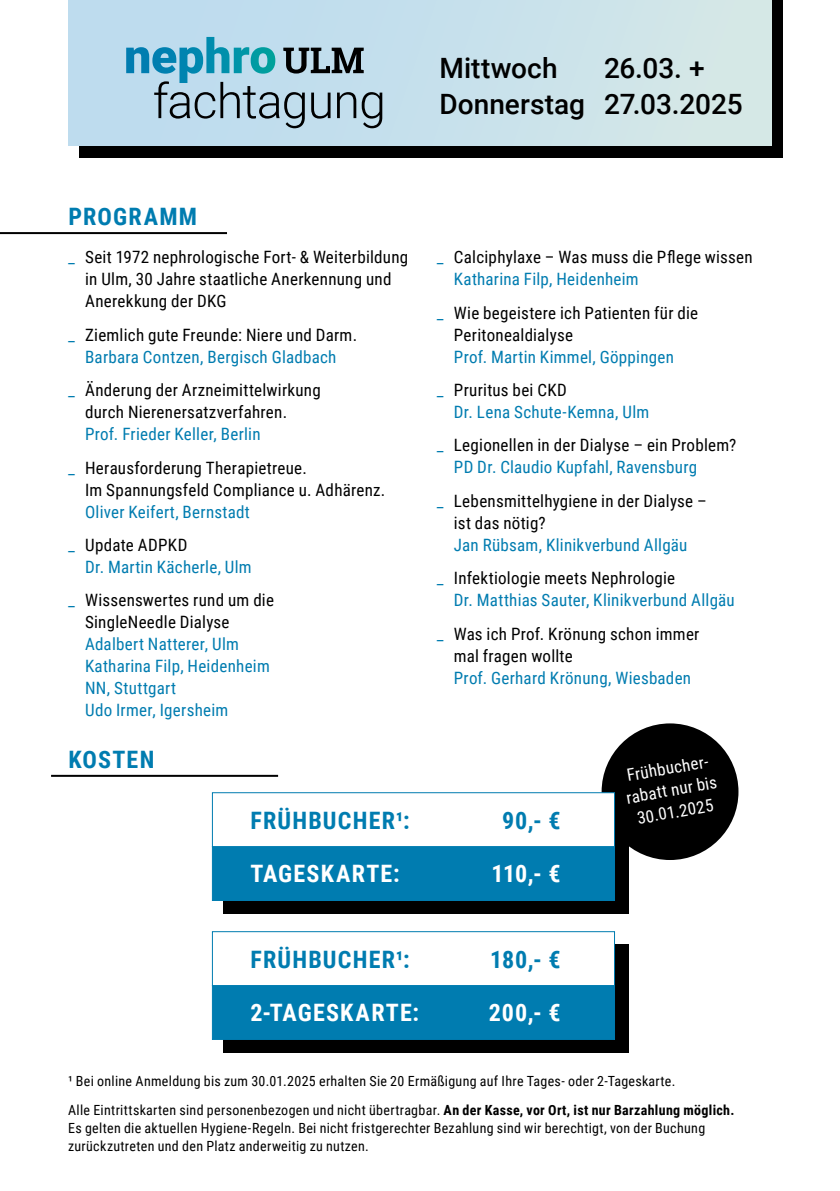
<style>
.page{position:relative;width:840px;height:1191px;background:#fff}
.page>*{position:absolute;margin:0;border:0;box-sizing:border-box;transform-origin:0 0}
.t1{font:500 28px/36px "Roboto";color:#000}
.t2{font:700 24px "Roboto Condensed";letter-spacing:.05em;color:#007cb0}
.t3{font:700 24px "Roboto Condensed";letter-spacing:.05em;color:#fff}
.t4{font:17px/22px "Roboto Condensed";letter-spacing:.015em;color:#000}
.t5{font:17px/33.4px "Roboto Condensed";letter-spacing:.015em;color:#007cb0}
.t6{font:17px/22px "Roboto Condensed";color:#fff;text-align:center}
.t7{font:14px/29.4px "Roboto Condensed";letter-spacing:.025em;color:#000}
.s1{color:#007cb0}
.s2{color:#000}
.s3{font-weight:700}
</style>
<div class="page">
<div style="left:223px;top:805px;width:405px;height:108px;background:#000"></div>
<div style="left:601px;top:723px;width:137px;height:137px;background:#000;border-radius:50%"></div>
<div style="left:79px;top:0;width:703px;height:157px;background:#000"></div>
<div style="left:68px;top:0;width:703px;height:146px;background:#c9e1eb"></div>
<hr style="left:0;top:232px;width:227px;height:2px;background:#000">
<div style="left:223px;top:944px;width:405px;height:108px;background:#000"></div>
<hr style="left:51px;top:775px;width:227px;height:2px;background:#000">
<div style="left:212px;top:846px;width:402px;height:55px;background:#007cb0"></div>
<div style="left:212px;top:985px;width:402px;height:55px;background:#007cb0"></div>
<div style="left:212px;top:792px;width:402px;height:55px;background:#fff;border:1px solid #007cb0"></div>
<div style="left:212px;top:931px;width:402px;height:55px;background:#fff;border:1px solid #007cb0"></div>
<svg style="left:126px;top:37px;width:256px;height:91px"></svg>
<h1 class="t1" style="left:439px;top:48px;width:120px">Mittwoch</h1>
<h1 class="t1" style="left:439px;top:48px;width:304px;text-indent:164px">26.03. +<br>Donnerstag 27.03.2025</h1>
<h2 class="t2" style="left:68px;top:200px;width:130px">PROGRAMM</h2>
<p class="t4" style="left:85px;top:246px;width:324px;text-indent:-17px"><span class="s1">_</span> Seit 1972 nephrologische Fort- &amp; Weiterbildung in Ulm, 30 Jahre staatliche Anerkennung und<br>Anerekkung der DKG</p>
<p class="t4" style="left:68px;top:323px;width:290px;text-align:center"><span class="s1">_</span> Ziemlich gute Freunde: Niere und Darm.<br><span class="s1">Barbara Contzen, Bergisch Gladbach</span></p>
<p class="t4" style="left:85px;top:378px;width:237px;text-indent:-17px"><span class="s1">_</span> Änderung der Arzneimittelwirkung durch Nierenersatzverfahren.</p>
<p class="t4" style="left:68px;top:417px;width:240px;line-height:33.4px;text-indent:17px"><span class="s1">Prof. Frieder Keller, Berlin<br>_</span> Herausforderung Therapietreue.</p>
<p class="t4" style="left:85px;top:478px;width:301px">Im Spannungsfeld Compliance u. Adhärenz.</p>
<p class="t5" style="left:68px;top:494px;width:183px;text-indent:17px">Oliver Keifert, Bernstadt _ <span class="s2">Update ADPKD</span></p>
<p class="t5" style="left:68px;top:549px;width:207px;text-align:center">Dr. Martin Kächerle, Ulm<br>_ <span class="s2">Wissenswertes rund um die</span></p>
<p class="t4" style="left:85px;top:610px;width:146px">SingleNeedle Dialyse</p>
<p class="t5" style="left:85px;top:632px;width:186px;line-height:22px">Adalbert Natterer, Ulm<br>Katharina Filp, Heidenheim<br>NN, Stuttgart<br>Udo Irmer, Igersheim</p>
<p class="t4" style="left:453px;top:246px;width:300px;text-indent:-17px"><span class="s1">_</span> Calciphylaxe – Was muss die Pflege wissen<br><span class="s1">Katharina Filp, Heidenheim</span></p>
<p class="t4" style="left:453px;top:301px;width:245px;text-indent:-17px"><span class="s1">_</span> Wie begeistere ich Patienten für die<br>Peritonealdialyse</p>
<p class="t5" style="left:436px;top:339px;width:238px;text-indent:17px">Prof. Martin Kimmel, Göppingen _ <span class="s2">Pruritus bei CKD</span></p>
<p class="t4" style="left:436px;top:395px;width:301px;line-height:33.4px;text-indent:17px"><span class="s1">Dr. Lena Schute-Kemna, Ulm<br>_</span> Legionellen in der Dialyse – ein Problem?</p>
<p class="t4" style="left:436px;top:450px;width:271px;line-height:33.4px;text-align:center"><span class="s1">PD Dr. Claudio Kupfahl, Ravensburg<br>_</span> Lebensmittelhygiene in der Dialyse –</p>
<p class="t4" style="left:453px;top:511px;width:93px">ist das nötig?</p>
<p class="t5" style="left:436px;top:527px;width:252px;text-indent:17px">Jan Rübsam, Klinikverbund Allgäu _ <span class="s2">Infektiologie meets Nephrologie</span></p>
<p class="t5" style="left:436px;top:583px;width:299px;text-indent:17px">Dr. Matthias Sauter, Klinikverbund Allgäu _ <span class="s2">Was ich Prof. Krönung schon immer</span></p>
<p class="t4" style="left:453px;top:644px;width:120px">mal fragen wollte</p>
<p class="t5" style="left:453px;top:660px;width:239px">Prof. Gerhard Krönung, Wiesbaden</p>
<h2 class="t2" style="left:68px;top:742px;width:87px">KOSTEN</h2>
<h2 class="t2" style="left:250px;top:803px;width:161px">FRÜHBUCHER¹:</h2>
<h2 class="t2" style="left:502px;top:803px;width:60px">90,- €</h2>
<h2 class="t3" style="left:250px;top:857px;width:151px">TAGESKARTE:</h2>
<h2 class="t3" style="left:491px;top:857px;width:70px">110,- €</h2>
<h2 class="t2" style="left:250px;top:942px;width:161px">FRÜHBUCHER¹:</h2>
<h2 class="t2" style="left:490px;top:942px;width:72px">180,- €</h2>
<h2 class="t3" style="left:250px;top:996px;width:170px">2-TAGESKARTE:</h2>
<h2 class="t3" style="left:488px;top:996px;width:73px">200,- €</h2>
<p class="t6" style="left:620px;top:764px;width:93px;rotate:-10deg">Frühbucher&shy;rabatt nur bis<br>30.01.2025</p>
<p class="t7" style="left:68px;top:1065px;width:667px">¹ Bei online Anmeldung bis zum 30.01.2025 erhalten Sie 20 Ermäßigung auf Ihre Tages- oder 2-Tageskarte.<br>Alle Eintrittskarten sind personenbezogen und nicht übertragbar. <span class="s3">An der Kasse, vor Ort, ist nur Barzahlung möglich.</span></p>
<p class="t7" style="left:68px;top:1118px;width:638px;line-height:18px">Es gelten die aktuellen Hygiene-Regeln. Bei nicht fristgerechter Bezahlung sind wir berechtigt, von der Buchung zurückzutreten und den Platz anderweitig zu nutzen.</p>
</div>
